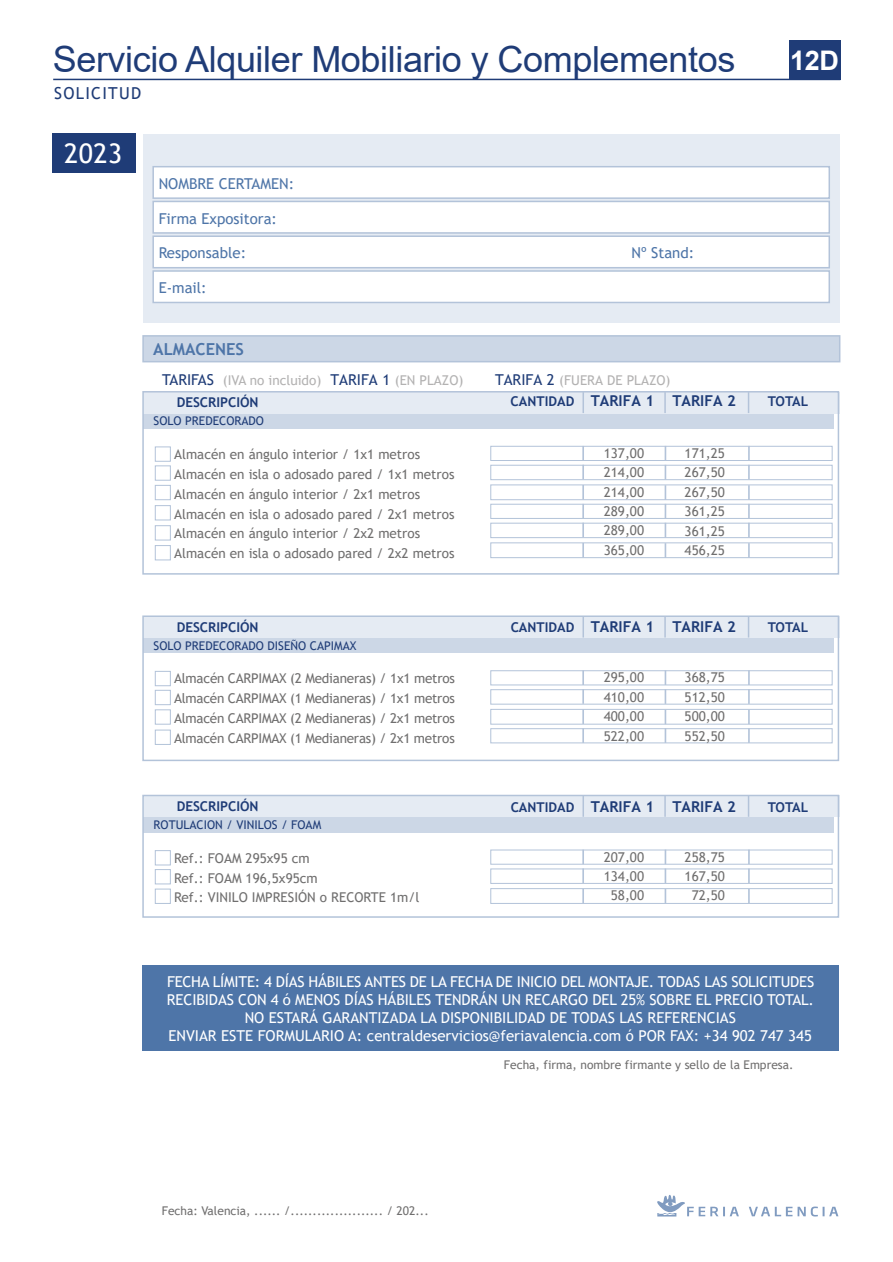
<style>
.page{position:relative;width:893px;height:1262px;background:#fff}
.page>*{position:absolute;margin:0;border:0;box-sizing:border-box;transform-origin:0 0}
.t1{font:36px "Arial";letter-spacing:-.01em;color:#1f3c77}
.t2{font:27px "Trebuchet MS";color:#fff}
.t3{font:700 27px "Arial";color:#fff}
.t4{font:16.5px "Trebuchet MS";letter-spacing:.075em;color:#1f3c77}
.t5{font:700 16.5px "Trebuchet MS";color:#4e75a8}
.t6{font:15px/18.1px "Trebuchet MS";letter-spacing:-.005em;color:#fff;text-align:center}
.t7{font:700 15px "Trebuchet MS";color:#1f3c77}
.t8{font:15px "Trebuchet MS";color:#4e75a8}
.t9{font:13.5px/19.4px "Trebuchet MS";color:#706f6f;text-align:justify}
.t10{font:13.5px/22.4px "Trebuchet MS";color:#b3b2b2}
.t11{font:700 13.5px "Trebuchet MS";color:#1f3c77}
.t12{font:12px "Trebuchet MS";color:#706f6f}
.t13{font:12px "Trebuchet MS";color:#1f3c77}
.s1{font-size:15px;color:#1f3c77}
.s2{font-weight:700;color:#1f3c77}
.s3{font-size:13.5px}
</style>
<div class="page">
<div style="left:52px;top:133px;width:84px;height:39px;background:#1f3c77"></div>
<div style="left:142px;top:964px;width:696px;height:86px;background:#4e75a8"></div>
<hr style="left:53px;top:79px;width:787px;height:1px;background:#1f3c77">
<div style="left:788px;top:40px;width:52px;height:39px;background:#1f3c77"></div>
<div style="left:143px;top:134px;width:696px;height:189px;background:#e5ebf3"></div>
<div style="left:152px;top:166px;width:678px;height:33px;background:#fff;border:2px solid #b3c3d9"></div>
<div style="left:152px;top:201px;width:678px;height:33px;background:#fff;border:2px solid #b3c3d9"></div>
<div style="left:152px;top:235px;width:678px;height:33px;background:#fff;border:2px solid #b3c3d9"></div>
<div style="left:152px;top:270px;width:678px;height:33px;background:#fff;border:2px solid #b3c3d9"></div>
<svg style="left:657px;top:1195px;width:81px;height:21px"></svg>
<svg style="left:749px;top:1206px;width:89px;height:10px"></svg>
<div style="left:143px;top:817px;width:690px;height:15px;background:#ccd7e6"></div>
<div style="left:143px;top:795px;width:696px;height:21px;background:#e5ebf3"></div>
<div style="left:142px;top:794px;width:697px;height:123px;border:2px solid #b3c3d9"></div>
<div style="left:155px;top:850px;width:15px;height:15px;border:1px solid #b3c3d9"></div>
<div style="left:155px;top:869px;width:15px;height:15px;border:1px solid #b3c3d9"></div>
<div style="left:155px;top:889px;width:15px;height:14px;border:1px solid #b3c3d9"></div>
<div style="left:143px;top:637px;width:690px;height:16px;background:#ccd7e6"></div>
<div style="left:143px;top:616px;width:696px;height:21px;background:#e5ebf3"></div>
<div style="left:142px;top:615px;width:697px;height:146px;border:2px solid #b3c3d9"></div>
<div style="left:155px;top:671px;width:15px;height:15px;border:1px solid #b3c3d9"></div>
<div style="left:155px;top:690px;width:15px;height:15px;border:1px solid #b3c3d9"></div>
<div style="left:155px;top:709px;width:15px;height:15px;border:1px solid #b3c3d9"></div>
<div style="left:155px;top:730px;width:15px;height:14px;border:1px solid #b3c3d9"></div>
<div style="left:490px;top:670px;width:342px;height:15px;border:1px solid #b3c3d9"></div>
<div style="left:490px;top:689px;width:342px;height:15px;border:1px solid #b3c3d9"></div>
<div style="left:490px;top:709px;width:342px;height:15px;border:1px solid #b3c3d9"></div>
<div style="left:490px;top:728px;width:342px;height:15px;border:1px solid #b3c3d9"></div>
<div style="left:143px;top:413px;width:690px;height:15px;background:#ccd7e6"></div>
<div style="left:143px;top:392px;width:696px;height:21px;background:#e5ebf3"></div>
<div style="left:142px;top:391px;width:697px;height:183px;border:2px solid #b3c3d9"></div>
<div style="left:155px;top:447px;width:15px;height:14px;border:1px solid #b3c3d9"></div>
<div style="left:155px;top:465px;width:15px;height:15px;border:1px solid #b3c3d9"></div>
<div style="left:155px;top:485px;width:15px;height:15px;border:1px solid #b3c3d9"></div>
<div style="left:155px;top:505px;width:15px;height:15px;border:1px solid #b3c3d9"></div>
<div style="left:155px;top:525px;width:15px;height:15px;border:1px solid #b3c3d9"></div>
<div style="left:155px;top:545px;width:15px;height:15px;border:1px solid #b3c3d9"></div>
<div style="left:142px;top:335px;width:698px;height:27px;background:#ccd7e6;border:2px solid #b3c3d9"></div>
<div style="left:490px;top:446px;width:342px;height:15px;border:1px solid #b3c3d9"></div>
<div style="left:490px;top:465px;width:342px;height:15px;border:1px solid #b3c3d9"></div>
<div style="left:490px;top:484px;width:342px;height:16px;border:1px solid #b3c3d9"></div>
<div style="left:490px;top:504px;width:342px;height:15px;border:1px solid #b3c3d9"></div>
<div style="left:490px;top:523px;width:342px;height:15px;border:1px solid #b3c3d9"></div>
<div style="left:490px;top:542px;width:342px;height:16px;border:1px solid #b3c3d9"></div>
<hr style="left:582px;top:796px;width:2px;height:20px;background:#b3c3d9">
<hr style="left:582px;top:616px;width:2px;height:21px;background:#b3c3d9">
<svg style="left:582px;top:670px;width:2px;height:33px"></svg>
<svg style="left:582px;top:709px;width:2px;height:34px"></svg>
<hr style="left:582px;top:392px;width:2px;height:21px;background:#b3c3d9">
<svg style="left:582px;top:446px;width:2px;height:33px"></svg>
<svg style="left:582px;top:543px;width:2px;height:14px"></svg>
<svg style="left:582px;top:485px;width:2px;height:52px"></svg>
<svg style="left:582px;top:851px;width:2px;height:50px"></svg>
<svg style="left:664px;top:796px;width:1px;height:20px"></svg>
<svg style="left:664px;top:616px;width:1px;height:21px"></svg>
<svg style="left:664px;top:670px;width:2px;height:73px"></svg>
<svg style="left:664px;top:392px;width:1px;height:21px"></svg>
<svg style="left:664px;top:446px;width:2px;height:33px"></svg>
<svg style="left:664px;top:543px;width:2px;height:14px"></svg>
<svg style="left:664px;top:485px;width:2px;height:52px"></svg>
<svg style="left:664px;top:890px;width:2px;height:11px"></svg>
<svg style="left:664px;top:851px;width:2px;height:30px"></svg>
<hr style="left:747px;top:796px;width:2px;height:20px;background:#b3c3d9">
<hr style="left:747px;top:616px;width:2px;height:21px;background:#b3c3d9">
<svg style="left:748px;top:670px;width:1px;height:73px"></svg>
<hr style="left:747px;top:392px;width:2px;height:21px;background:#b3c3d9">
<svg style="left:748px;top:446px;width:1px;height:33px"></svg>
<svg style="left:748px;top:543px;width:1px;height:14px"></svg>
<svg style="left:748px;top:485px;width:1px;height:52px"></svg>
<svg style="left:748px;top:851px;width:1px;height:30px"></svg>
<div style="left:490px;top:849px;width:342px;height:15px;border:1px solid #b3c3d9"></div>
<div style="left:490px;top:868px;width:342px;height:15px;border:1px solid #b3c3d9"></div>
<div style="left:490px;top:888px;width:342px;height:15px;border:1px solid #b3c3d9"></div>
<h1 class="t1" style="left:53px;top:35px;width:684px">Servicio Alquiler Mobiliario y Complementos</h1>
<h2 class="t3" style="left:790px;top:42px;width:50px">12D</h2>
<p class="t4" style="left:54px;top:82px;width:89px">SOLICITUD</p>
<h2 class="t2" style="left:64px;top:136px;width:60px">2023</h2>
<p class="t8" style="left:159px;top:174px;width:137px">NOMBRE CERTAMEN:</p>
<p class="t8" style="left:159px;top:209px;width:120px">Firma Expositora:</p>
<p class="t8" style="left:159px;top:243px;width:89px">Responsable:</p>
<p class="t8" style="left:631px;top:243px;width:64px">Nº Stand:</p>
<p class="t8" style="left:159px;top:278px;width:50px">E-mail:</p>
<p class="t5" style="left:153px;top:338px;width:92px">ALMACENES</p>
<p class="t10" style="left:177px;top:369px;width:146px;text-indent:-15px"><span class="s1">TARIFAS</span> (IVA no incluido)<br><span class="s2">DESCRIPCIÓN</span></p>
<p class="t13" style="left:154px;top:413px;width:112px">SOLO PREDECORADO</p>
<p class="t10" style="left:330px;top:369px;width:134px"><span class="s1">TARIFA 1</span> (EN PLAZO)</p>
<p class="t10" style="left:495px;top:369px;width:177px"><span class="s1">TARIFA 2</span> (FUERA DE PLAZO)</p>
<p class="t7" style="left:510px;top:391px;width:227px"><span class="s3">CANTIDAD</span> TARIFA 1 TARIFA 2</p>
<p class="t11" style="left:767px;top:393px;width:42px">TOTAL</p>
<p class="t9" style="left:174px;top:444px;width:282px;line-height:19.8px;text-align:left">Almacén en ángulo interior / 1x1 metros Almacén en isla o adosado pared / 1x1 metros Almacén en ángulo interior / 2x1 metros Almacén en isla o adosado pared / 2x1 metros Almacén en ángulo interior / 2x2 metros Almacén en isla o adosado pared / 2x2 metros</p>
<p class="t9" style="left:603px;top:443px;width:42px">137,00<br>214,00<br>214,00<br>289,00<br>289,00<br>365,00</p>
<p class="t9" style="left:684px;top:443px;width:42px">171,25<br>267,50<br>267,50<br>361,25<br>361,25<br>456,25</p>
<p class="t11" style="left:177px;top:618px;width:83px">DESCRIPCIÓN</p>
<p class="t7" style="left:510px;top:617px;width:227px"><span class="s3">CANTIDAD</span> TARIFA 1 TARIFA 2</p>
<p class="t11" style="left:767px;top:618px;width:42px">TOTAL</p>
<p class="t13" style="left:154px;top:638px;width:204px">SOLO PREDECORADO DISEÑO CAPIMAX</p>
<p class="t9" style="left:174px;top:668px;width:282px;line-height:19.8px">Almacén CARPIMAX (2 Medianeras) / 1x1 metros Almacén CARPIMAX (1 Medianeras) / 1x1 metros Almacén CARPIMAX (2 Medianeras) / 2x1 metros Almacén CARPIMAX (1 Medianeras) / 2x1 metros</p>
<p class="t9" style="left:603px;top:667px;width:42px">295,00<br>410,00<br>400,00<br>522,00</p>
<p class="t9" style="left:684px;top:668px;width:42px">368,75<br>512,50<br>500,00<br>552,50</p>
<p class="t11" style="left:177px;top:797px;width:83px">DESCRIPCIÓN</p>
<p class="t7" style="left:510px;top:797px;width:227px"><span class="s3">CANTIDAD</span> TARIFA 1 TARIFA 2</p>
<p class="t11" style="left:767px;top:798px;width:42px">TOTAL</p>
<p class="t13" style="left:154px;top:817px;width:169px">ROTULACION / VINILOS / FOAM</p>
<p class="t9" style="left:174px;top:848px;width:247px;line-height:19.8px;text-align:left">Ref.: FOAM 295x95 cm<br>Ref.: FOAM 196,5x95cm<br>Ref.: VINILO IMPRESIÓN o RECORTE 1m/l</p>
<p class="t9" style="left:603px;top:847px;width:42px;text-align:center">207,00<br>134,00<br>58,00</p>
<p class="t9" style="left:684px;top:847px;width:42px;text-align:center">258,75<br>167,50<br>72,50</p>
<p class="t6" style="left:167px;top:972px;width:649px">FECHA LÍMITE: 4 DÍAS HÁBILES ANTES DE LA FECHA DE INICIO DEL MONTAJE. TODAS LAS SOLICITUDES RECIBIDAS CON 4 ó MENOS DÍAS HÁBILES TENDRÁN UN RECARGO DEL 25% SOBRE EL PRECIO TOTAL.<br>NO ESTARÁ GARANTIZADA LA DISPONIBILIDAD DE TODAS LAS REFERENCIAS<br>ENVIAR ESTE FORMULARIO A: centraldeservicios@feriavalencia.com ó POR FAX: +34 902 747 345</p>
<p class="t12" style="left:504px;top:1057px;width:291px">Fecha, firma, nombre firmante y sello de la Empresa.</p>
<p class="t12" style="left:162px;top:1202px;width:268px">Fecha: Valencia, ...... /..................... / 202...</p>
</div>
